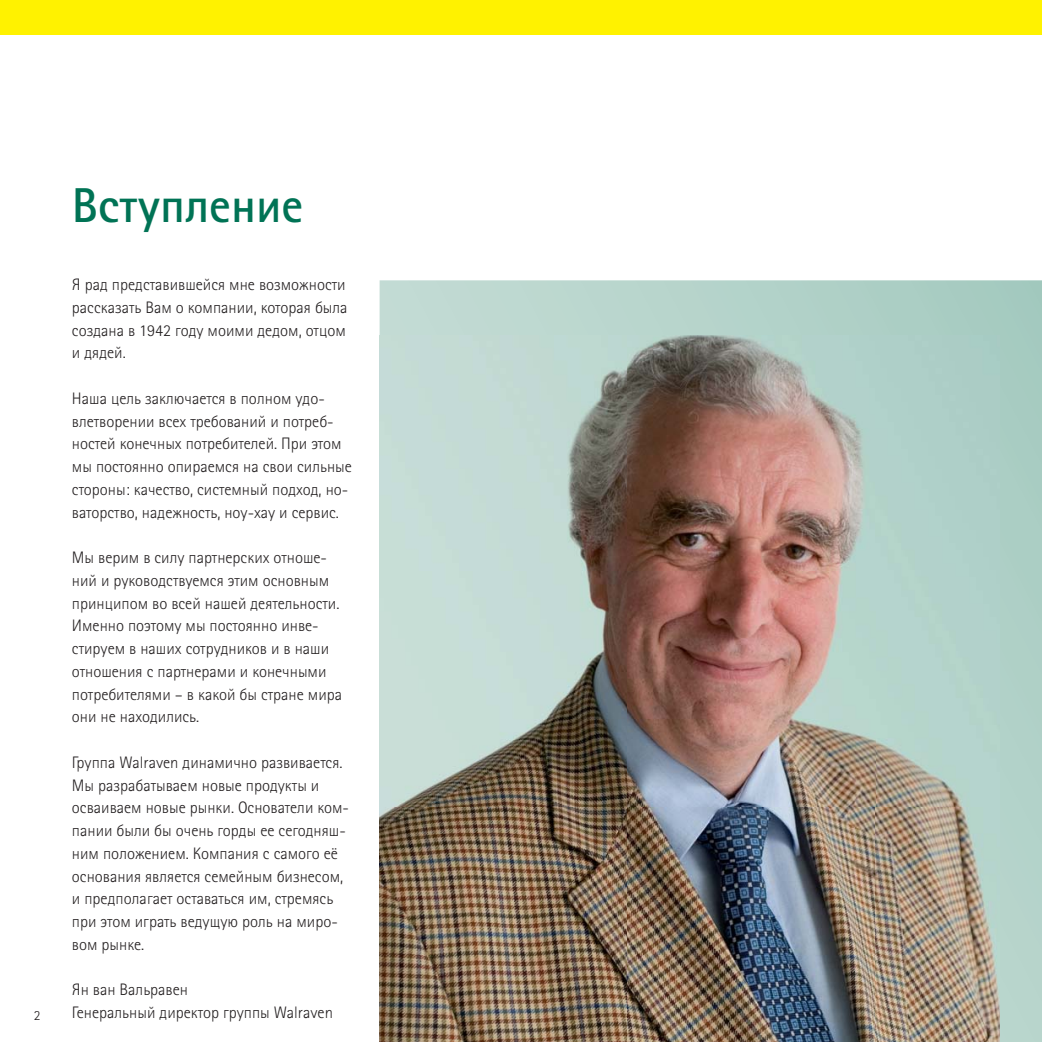
<style>
.page{position:relative;width:1042px;height:1042px;background:#fff}
.page>*{position:absolute;margin:0;border:0;box-sizing:border-box;transform-origin:0 0}
.t1{font:700 49px "Rotis Sans Serif Pro Cyr";color:#007355}
.t2{font:300 16.62px/22.8px "Rotis Sans Serif Pro Cyr";color:#231f20}
.t3{font:300 14px "Rotis Sans Serif Std";color:#231f20}
</style>
<div class="page">
<svg style="left:379px;top:280px;width:663px;height:762px;background:#b2d1c8"></svg>
<img style="left:379px;top:335px;width:620px;height:707px">
<div style="left:0;top:0;width:1042px;height:35px;background:#fff200"></div>
<p class="t3" style="left:34px;top:1009px;width:8px">2</p>
<h1 class="t1" style="left:72px;top:187px;width:233px">Вступление</h1>
<p class="t2" style="left:72px;top:275px;width:277px;text-align:justify">Я рад представившейся мне возможности рассказать Вам о компании, которая была создана в 1942 году моими дедом, отцом и дядей.</p>
<p class="t2" style="left:72px;top:388px;width:281px">Наша цель заключается в полном удо&shy;влетворении всех требований и потреб&shy;ностей конечных потребителей. При этом мы постоянно опираемся на свои сильные стороны: качество, системный подход, но&shy;ваторство, надежность, ноу-хау и сервис.</p>
<p class="t2" style="left:72px;top:548px;width:272px">Мы верим в силу партнерских отноше&shy;ний и руководствуемся этим основным принципом во всей нашей деятельности.<br>Именно поэтому мы постоянно инве&shy;стируем в наших сотрудников и в наши отношения с партнерами и конечными потребителями – в какой бы стране мира они не находились.</p>
<p class="t2" style="left:72px;top:752px;width:279px">Группа Walraven динамично развивается.<br>Мы разрабатываем новые продукты и осваиваем новые рынки. Основатели ком&shy;пании были бы очень горды ее сегодняш&shy;ним положением. Компания с самого её основания является семейным бизнесом, и предполагает оставаться им, стремясь при этом играть ведущую роль на миро&shy;вом рынке.</p>
<p class="t2" style="left:72px;top:980px;width:262px">Ян ван Вальравен<br>Генеральный директор группы Walraven</p>
</div>
